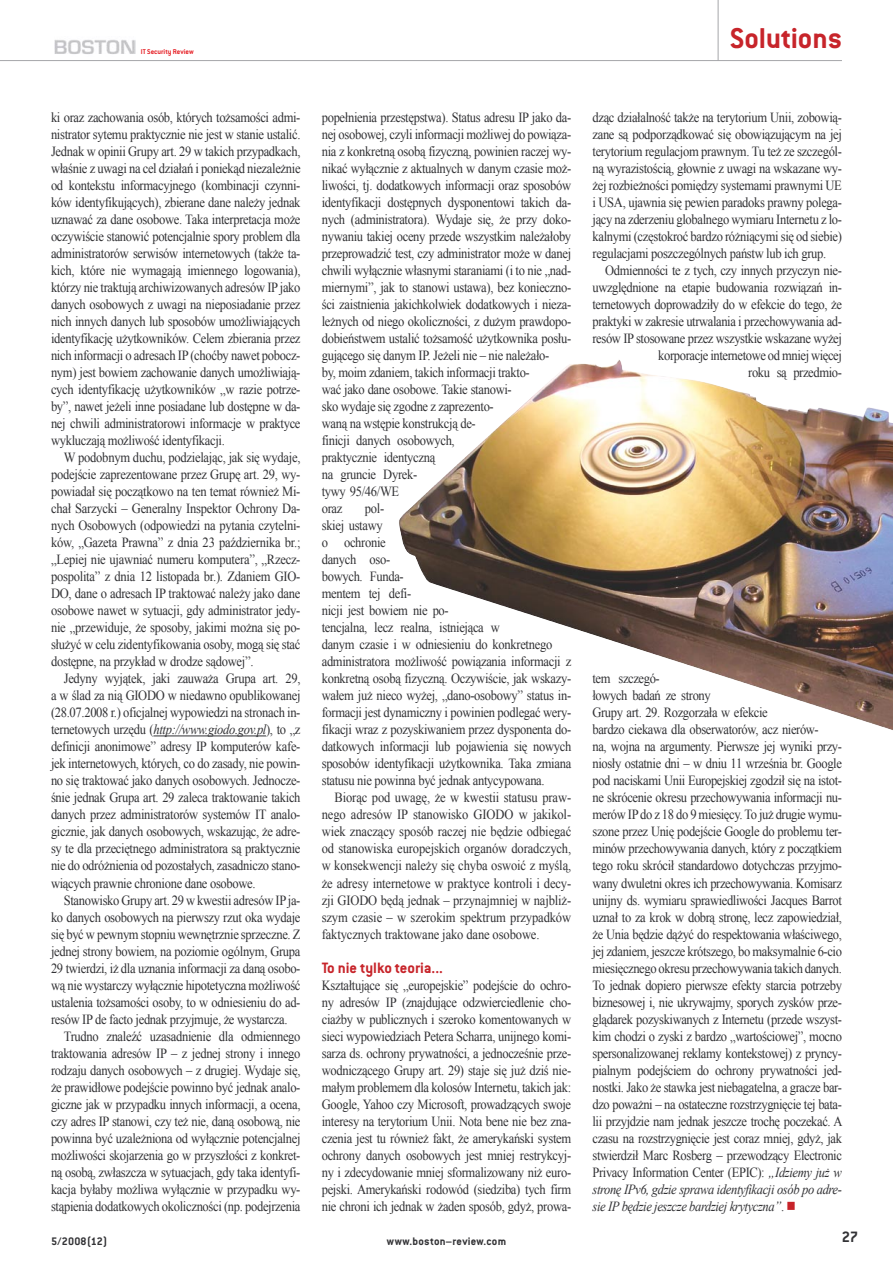
<style>
.page{position:relative;width:893px;height:1263px;background:#fff}
.page>*{position:absolute;margin:0;border:0;box-sizing:border-box;transform-origin:0 0}
.t1{font:700 31.5px "Conduit Pl";color:#c7242a}
.SUBHEAD{font:700 16.5px "Conduit Pl";color:#c7242a}
.t2{font:700 16.5px "Conduit Pl";color:#323235}
.BODY_TEXT{font:13.95px/17px "Times New Roman";letter-spacing:-.025em;color:#323235;text-align:justify;scale:.9 1}
.BODY1{font:13.95px/17px "Times New Roman";letter-spacing:-.025em;color:#323235;text-align:justify;scale:.9 1}
.t3{font:700 12px "Conduit Pl";letter-spacing:.02em;color:#323235}
.t4{font:700 7.65px "Conduit Pl";color:#e62329}
.s1{font-style:italic}
.s2{color:#c7242a}
</style>
<div class="page">
<hr style="left:0;top:60px;width:842px;height:1px;background:#a5a6a9">
<hr style="left:718px;top:0;width:1px;height:61px;background:#a5a6a9">
<img style="left:54px;top:39px;width:82px;height:15px">
<hr style="left:153px;top:735px;width:113px;height:1px;background:#323235">
<img style="left:399px;top:360px;width:494px;height:370px">
<p class="t4" style="left:141px;top:47px;width:54px">IT Security Review</p>
<h1 class="t1" style="left:730px;top:20px;width:114px">Solutions</h1>
<p class="BODY_TEXT" style="left:51px;top:109px;width:279px">ki oraz zachowania osób, których tożsamości admi&shy;nistrator sytemu praktycznie nie jest w stanie ustalić.<br>Jednak w opinii Grupy art. 29 w takich przypadkach, właśnie z uwagi na cel działań i poniekąd niezależnie od kontekstu informacyjnego (kombinacji czynni&shy;ków identyfikujących), zbierane dane należy jednak uznawać za dane osobowe. Taka interpretacja może oczywiście stanowić potencjalnie spory problem dla administratorów serwisów internetowych (także ta&shy;kich, które nie wymagają imiennego logowania), którzy nie traktują archiwizowanych adresów IP jako danych osobowych z uwagi na nieposiadanie przez nich innych danych lub sposobów umożliwiających identyfikację użytkowników. Celem zbierania przez nich informacji o adresach IP (choćby nawet pobocz&shy;nym) jest bowiem zachowanie danych umożliwiają&shy;cych identyfikację użytkowników „w razie potrze&shy;by”, nawet jeżeli inne posiadane lub dostępne w da&shy;nej chwili administratorowi informacje w praktyce wykluczają możliwość identyfikacji.</p>
<p class="BODY_TEXT" style="left:51px;top:449px;width:279px;text-indent:13px">W podobnym duchu, podzielając, jak się wydaje, podejście zaprezentowane przez Grupę art. 29, wy&shy;powiadał się początkowo na ten temat również Mi&shy;chał Sarzycki – Generalny Inspektor Ochrony Da&shy;nych Osobowych (odpowiedzi na pytania czytelni&shy;ków, „Gazeta Prawna” z dnia 23 października br.; „Lepiej nie ujawniać numeru komputera”, „Rzecz&shy;pospolita” z dnia 12 listopada br.). Zdaniem GIO-DO, dane o adresach IP traktować należy jako dane osobowe nawet w sytuacji, gdy administrator jedy&shy;nie „przewiduje, że sposoby, jakimi można się po&shy;służyć w celu zidentyfikowania osoby, mogą się stać dostępne, na przykład w drodze sądowej”.</p>
<p class="BODY_TEXT" style="left:51px;top:670px;width:279px;text-indent:13px">Jedyny wyjątek, jaki zauważa Grupa art. 29, a w ślad za nią GIODO w niedawno opublikowanej (28.07.2008 r.) oficjalnej wypowiedzi na stronach in&shy;ternetowych urzędu (<span class="s1">http://www.giodo.gov.pl</span>), to „z definicji anonimowe” adresy IP komputerów kafe&shy;jek internetowych, których, co do zasady, nie powin&shy;no się traktować jako danych osobowych. Jednocze&shy;śnie jednak Grupa art. 29 zaleca traktowanie takich danych przez administratorów systemów IT analo&shy;gicznie, jak danych osobowych, wskazując, że adre&shy;sy te dla przeciętnego administratora są praktycznie nie do odróżnienia od pozostałych, zasadniczo stano&shy;wiących prawnie chronione dane osobowe.</p>
<p class="BODY_TEXT" style="left:51px;top:891px;width:279px;text-indent:13px">Stanowisko Grupy art. 29 w kwestii adresów IP ja&shy;ko danych osobowych na pierwszy rzut oka wydaje się być w pewnym stopniu wewnętrznie sprzeczne. Z jednej strony bowiem, na poziomie ogólnym, Grupa 29 twierdzi, iż dla uznania informacji za daną osobo&shy;wą nie wystarczy wyłącznie hipotetyczna możliwość ustalenia tożsamości osoby, to w odniesieniu do ad&shy;resów IP de facto jednak przyjmuje, że wystarcza.</p>
<p class="BODY_TEXT" style="left:51px;top:1027px;width:279px;text-indent:13px">Trudno znaleźć uzasadnienie dla odmiennego traktowania adresów IP – z jednej strony i innego rodzaju danych osobowych – z drugiej. Wydaje się, że prawidłowe podejście powinno być jednak analo&shy;giczne jak w przypadku innych informacji, a ocena, czy adres IP stanowi, czy też nie, daną osobową, nie powinna być uzależniona od wyłącznie potencjalnej możliwości skojarzenia go w przyszłości z konkret&shy;ną osobą, zwłaszcza w sytuacjach, gdy taka identyfi&shy;kacja byłaby możliwa wyłącznie w przypadku wy&shy;stąpienia dodatkowych okoliczności (np. podejrzenia</p>
<p class="t3" style="left:51px;top:1234px;width:58px">5/2008(12)</p>
<p class="BODY_TEXT" style="left:322px;top:109px;width:279px;text-align:left">popełnienia przestępstwa). Status adresu IP jako da&shy;nej osobowej, czyli informacji możliwej do powiąza&shy;nia z konkretną osobą fizyczną, powinien raczej wy&shy;nikać wyłącznie z aktualnych w danym czasie moż&shy;liwości, tj. dodatkowych informacji oraz sposobów identyfikacji dostępnych dysponentowi takich da&shy;nych (administratora). Wydaje się, że przy doko&shy;nywaniu takiej oceny przede wszystkim należałoby przeprowadzić test, czy administrator może w danej chwili wyłącznie własnymi staraniami (i to nie „nad&shy;miernymi”, jak to stanowi ustawa), bez konieczno&shy;ści zaistnienia jakichkolwiek dodatkowych i nieza&shy;leżnych od niego okoliczności, z dużym prawdopo&shy;dobieństwem ustalić tożsamość użytkownika posłu&shy;gującego się danym IP. Jeżeli nie – nie należało-<br>by, moim zdaniem, takich informacji trakto-<br>wać jako dane osobowe. Takie stanowi-<br>sko wydaje się zgodne z zaprezento-<br>waną na wstępie konstrukcją de-<br>finicji danych osobowych,<br>praktycznie identyczną<br>na gruncie Dyrek-<br>tywy 95/46/WE<br>oraz</p>
<p class="BODY_TEXT" style="left:322px;top:500px;width:279px;text-align:left;text-indent:43px">pol-<br>skiej ustawy<br>o ochronie<br>danych oso-<br>bowych. Funda-<br>mentem tej defi-<br>nicji jest bowiem nie po-<br>tencjalna, lecz realna, istniejąca w<br>danym czasie i w odniesieniu do konkretnego administratora możliwość powiązania informacji z konkretną osobą fizyczną. Oczywiście, jak wskazy&shy;wałem już nieco wyżej, „dano-osobowy” status in&shy;formacji jest dynamiczny i powinien podlegać wery&shy;fikacji wraz z pozyskiwaniem przez dysponenta do&shy;datkowych informacji lub pojawienia się nowych sposobów identyfikacji użytkownika. Taka zmiana statusu nie powinna być jednak antycypowana.</p>
<p class="BODY_TEXT" style="left:322px;top:789px;width:279px;text-indent:13px">Biorąc pod uwagę, że w kwestii statusu praw&shy;nego adresów IP stanowisko GIODO w jakikol&shy;wiek znaczący sposób raczej nie będzie odbiegać od stanowiska europejskich organów doradczych, w konsekwencji należy się chyba oswoić z myślą, że adresy internetowe w praktyce kontroli i decy&shy;zji GIODO będą jednak – przynajmniej w najbliż&shy;szym czasie – w szerokim spektrum przypadków faktycznych traktowane jako dane osobowe.</p>
<p class="SUBHEAD" style="left:322px;top:958px;width:123px">To nie tylko teoria...</p>
<p class="BODY1" style="left:322px;top:976px;width:279px">Kształtujące się „europejskie” podejście do ochro&shy;ny adresów IP (znajdujące odzwierciedlenie cho&shy;ciażby w publicznych i szeroko komentowanych w sieci wypowiedziach Petera Scharra, unijnego komi&shy;sarza ds. ochrony prywatności, a jednocześnie prze&shy;wodniczącego Grupy art. 29) staje się już dziś nie&shy;małym problemem dla kolosów Internetu, takich jak:<br>Google, Yahoo czy Microsoft, prowadzących swoje interesy na terytorium Unii. Nota bene nie bez zna&shy;czenia jest tu również fakt, że amerykański system ochrony danych osobowych jest mniej restrykcyj&shy;ny i zdecydowanie mniej sformalizowany niż euro&shy;pejski. Amerykański rodowód (siedziba) tych firm nie chroni ich jednak w żaden sposób, gdyż, prowa-</p>
<p class="BODY1" style="left:592px;top:109px;width:279px">dząc działalność także na terytorium Unii, zobowią&shy;zane są podporządkować się obowiązującym na jej terytorium regulacjom prawnym. Tu też ze szczegól&shy;ną wyrazistością, głownie z uwagi na wskazane wy&shy;żej rozbieżności pomiędzy systemami prawnymi UE i USA, ujawnia się pewien paradoks prawny polega&shy;jący na zderzeniu globalnego wymiaru Internetu z lo&shy;kalnymi (częstokroć bardzo różniącymi się od siebie) regulacjami poszczególnych państw lub ich grup.</p>
<p class="BODY_TEXT" style="left:592px;top:262px;width:279px;text-align:right">Odmienności te z tych, czy innych przyczyn nie&shy;uwzględnione na etapie budowania rozwiązań in&shy;ternetowych doprowadziły do w efekcie do tego, że praktyki w zakresie utrwalania i przechowywania ad&shy;resów IP stosowane przez wszystkie wskazane wyżej korporacje internetowe od mniej więcej<br>roku są przedmio-</p>
<p class="BODY_TEXT" style="left:592px;top:670px;width:280px;text-align:left">tem szczegó-<br>łowych badań ze strony<br>Grupy art. 29. Rozgorzała w efekcie<br>bardzo ciekawa dla obserwatorów, acz nierów-<br>na, wojna na argumenty. Pierwsze jej wyniki przy&shy;niosły ostatnie dni – w dniu 11 września br. Google pod naciskami Unii Europejskiej zgodził się na istot&shy;ne skrócenie okresu przechowywania informacji nu&shy;merów IP do z 18 do 9 miesięcy. To już drugie wymu&shy;szone przez Unię podejście Google do problemu ter&shy;minów przechowywania danych, który z początkiem tego roku skrócił standardowo dotychczas przyjmo&shy;wany dwuletni okres ich przechowywania. Komisarz unijny ds. wymiaru sprawiedliwości Jacques Barrot uznał to za krok w dobrą stronę, lecz zapowiedział, że Unia będzie dążyć do respektowania właściwego, jej zdaniem, jeszcze krótszego, bo maksymalnie 6-cio miesięcznego okresu przechowywania takich danych.<br>To jednak dopiero pierwsze efekty starcia potrzeby biznesowej i, nie ukrywajmy, sporych zysków prze&shy;glądarek pozyskiwanych z Internetu (przede wszyst&shy;kim chodzi o zyski z bardzo „wartościowej”, mocno spersonalizowanej reklamy kontekstowej) z pryncy&shy;pialnym podejściem do ochrony prywatności jed&shy;nostki. Jako że stawka jest niebagatelna, a gracze bar&shy;dzo poważni – na ostateczne rozstrzygnięcie tej bata&shy;lii przyjdzie nam jednak jeszcze trochę poczekać. A czasu na rozstrzygnięcie jest coraz mniej, gdyż, jak stwierdził Marc Rosberg – przewodzący Electronic Privacy Information Center (EPIC): <span class="s1">„Idziemy już w stronę IPv6, gdzie sprawa identyfikacji osób po adre&shy;sie IP będzie jeszcze bardziej krytyczna”</span>. <span class="s2">■</span></p>
<p class="t3" style="left:387px;top:1234px;width:121px">www.boston–review.com</p>
<p class="t2" style="left:842px;top:1227px;width:18px">27</p>
</div>
